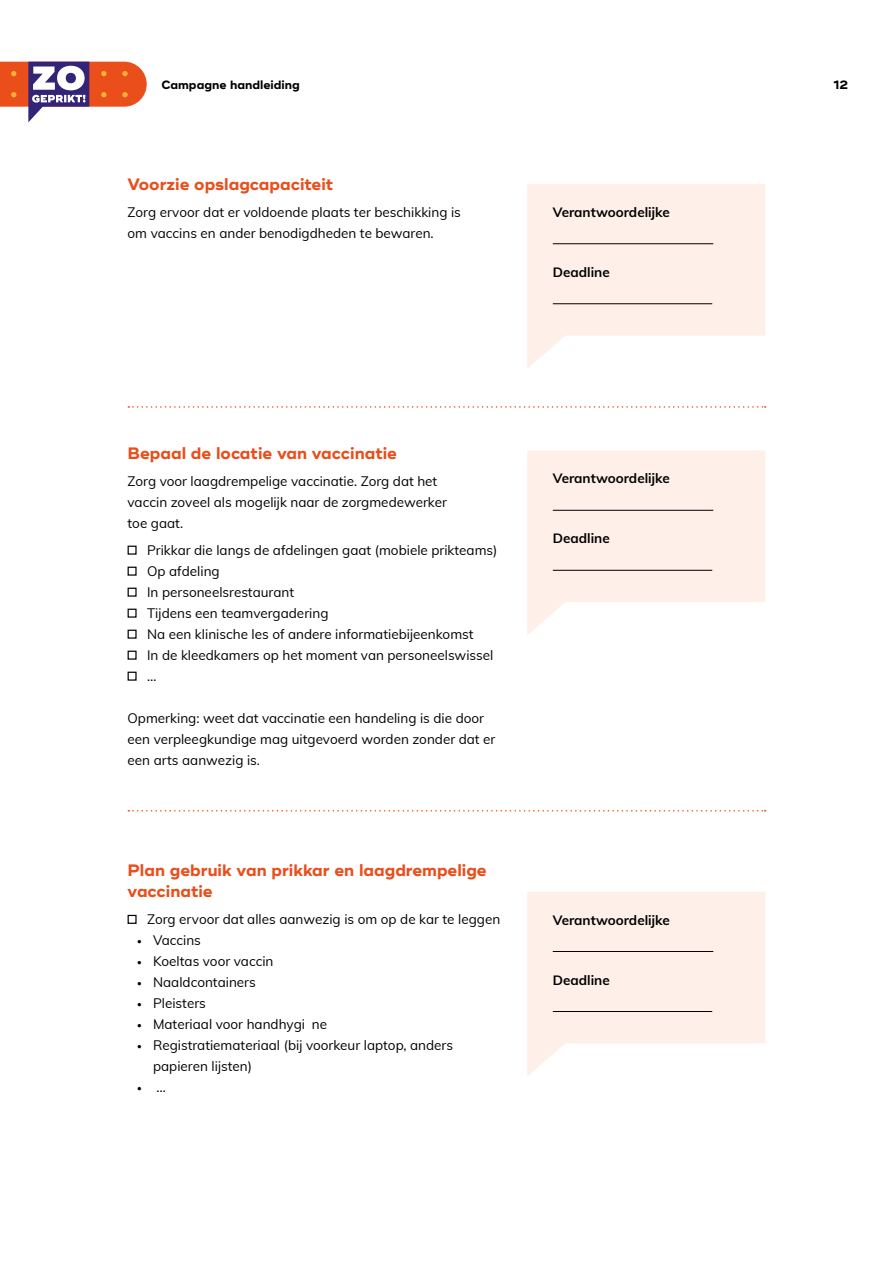
<style>
.page{position:relative;width:893px;height:1263px;background:#fff}
.page>*{position:absolute;margin:0;border:0;box-sizing:border-box;transform-origin:0 0}
.Plate_tekst{font:700 16.5px "Ridley Grotesk";color:#e94e1b}
.Plate_tekst-2{font:13.5px/21px "Muli";color:#000}
.Plate_tekst-3{font:700 13.5px "Muli";color:#000}
.t1{font:13.5px "Athelas";color:#000}
.t2{font:700 12px "Ridley Grotesk";color:#000}
.s1{font-family:"Athelas"}
.s2{font-family:"Muli"}
</style>
<div class="page">
<div style="left:128px;top:546px;width:9px;height:9px;border:1px solid #000"></div>
<div style="left:128px;top:567px;width:9px;height:9px;border:1px solid #000"></div>
<div style="left:128px;top:588px;width:9px;height:9px;border:1px solid #000"></div>
<div style="left:128px;top:609px;width:9px;height:9px;border:1px solid #000"></div>
<div style="left:128px;top:630px;width:9px;height:9px;border:1px solid #000"></div>
<div style="left:128px;top:651px;width:9px;height:9px;border:1px solid #000"></div>
<div style="left:128px;top:672px;width:9px;height:9px;border:1px solid #000"></div>
<div style="left:128px;top:915px;width:9px;height:9px;border:1px solid #000"></div>
<svg style="left:128px;top:406px;width:638px;height:2px"></svg>
<svg style="left:128px;top:810px;width:638px;height:1px"></svg>
<svg style="left:527px;top:892px;width:238px;height:184px"></svg>
<svg style="left:527px;top:450px;width:238px;height:185px"></svg>
<svg style="left:527px;top:184px;width:238px;height:184px"></svg>
<hr style="left:553px;top:951px;width:160px;height:1px;background:#000">
<hr style="left:553px;top:1011px;width:159px;height:1px;background:#000">
<hr style="left:553px;top:510px;width:160px;height:1px;background:#000">
<hr style="left:553px;top:570px;width:159px;height:1px;background:#000">
<hr style="left:553px;top:243px;width:160px;height:1px;background:#000">
<hr style="left:553px;top:303px;width:159px;height:1px;background:#000">
<svg style="left:0;top:62px;width:147px;height:60px"></svg>
<p class="t2" style="left:162px;top:78px;width:140px">Campagne handleiding</p>
<p class="t2" style="left:833px;top:78px;width:16px">12</p>
<p class="Plate_tekst" style="left:128px;top:174px;width:207px">Voorzie opslagcapaciteit</p>
<p class="Plate_tekst-2" style="left:128px;top:201px;width:335px">Zorg ervoor dat er voldoende plaats ter beschikking is om vaccins en ander benodigdheden te bewaren.</p>
<p class="Plate_tekst-3" style="left:553px;top:202px;width:119px">Verantwoordelijke</p>
<p class="Plate_tekst-3" style="left:553px;top:262px;width:58px">Deadline</p>
<p class="Plate_tekst" style="left:128px;top:443px;width:271px">Bepaal de locatie van vaccinatie</p>
<p class="Plate_tekst-2" style="left:128px;top:470px;width:311px">Zorg voor laagdrempelige vaccinatie. Zorg dat het</p>
<p class="Plate_tekst-2" style="left:128px;top:491px;width:321px">vaccin zoveel als mogelijk naar de zorgmedewerker</p>
<p class="Plate_tekst-2" style="left:128px;top:512px;width:57px">toe gaat.</p>
<p class="Plate_tekst-2" style="left:147px;top:539px;width:352px">Prikkar die langs de afdelingen gaat (mobiele prikteams)</p>
<p class="Plate_tekst-2" style="left:147px;top:560px;width:74px">Op afdeling</p>
<p class="Plate_tekst-2" style="left:147px;top:581px;width:148px">In personeelsrestaurant</p>
<p class="Plate_tekst-2" style="left:147px;top:602px;width:183px">Tijdens een teamvergadering</p>
<p class="Plate_tekst-2" style="left:147px;top:623px;width:328px">Na een klinische les of andere informatiebijeenkomst</p>
<p class="Plate_tekst-2" style="left:147px;top:644px;width:348px">In de kleedkamers op het moment van personeelswissel</p>
<p class="Plate_tekst-2" style="left:147px;top:665px;width:11px">…</p>
<p class="Plate_tekst-2" style="left:128px;top:707px;width:369px">Opmerking: weet dat vaccinatie een handeling is die door een verpleegkundige mag uitgevoerd worden zonder dat er een arts aanwezig is.</p>
<p class="Plate_tekst" style="left:128px;top:860px;width:361px">Plan gebruik van prikkar en laagdrempelige</p>
<p class="Plate_tekst" style="left:128px;top:881px;width:87px">vaccinatie</p>
<p class="Plate_tekst-2" style="left:147px;top:908px;width:355px">Zorg ervoor dat alles aanwezig is om op de kar te leggen</p>
<p class="Plate_tekst-2" style="left:136px;top:929px;width:66px"><span class="s1">•</span> Vaccins</p>
<p class="Plate_tekst-2" style="left:136px;top:950px;width:139px"><span class="s1">•</span> Koeltas voor vaccin</p>
<p class="Plate_tekst-2" style="left:136px;top:971px;width:121px"><span class="s1">•</span> Naaldcontainers</p>
<p class="Plate_tekst-2" style="left:136px;top:992px;width:71px"><span class="s1">•</span> Pleisters</p>
<p class="Plate_tekst-2" style="left:136px;top:1013px;width:192px"><span class="s1">•</span> Materiaal voor handhygi ne</p>
<p class="Plate_tekst-2" style="left:153px;top:1034px;width:302px;text-indent:-17px"><span class="s1">•</span> Registratiemateriaal (bij voorkeur laptop, anders -papieren lijsten)</p>
<p class="t1" style="left:136px;top:1077px;width:31px">• <span class="s2">…</span></p>
<p class="Plate_tekst-3" style="left:553px;top:469px;width:119px">Verantwoordelijke</p>
<p class="Plate_tekst-3" style="left:553px;top:529px;width:58px">Deadline</p>
<p class="Plate_tekst-3" style="left:553px;top:910px;width:119px">Verantwoordelijke</p>
<p class="Plate_tekst-3" style="left:553px;top:970px;width:58px">Deadline</p>
</div>
